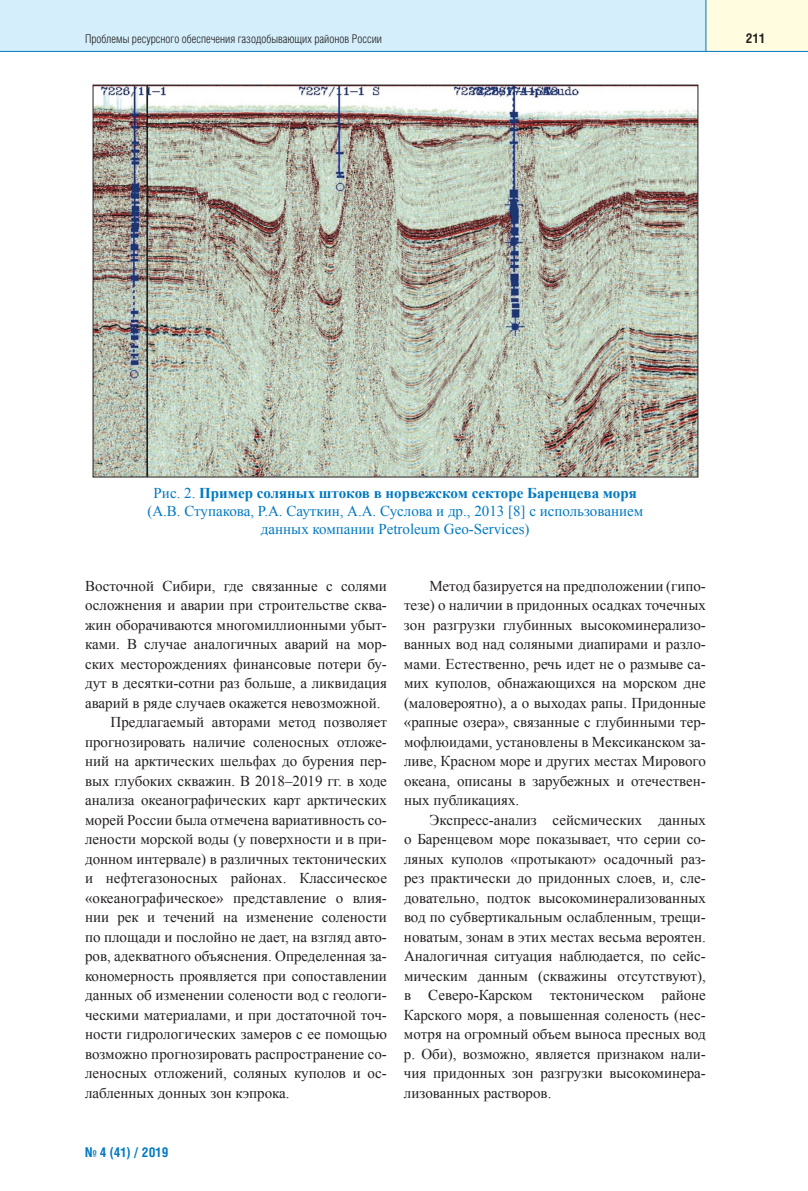
<style>
.page{position:relative;width:808px;height:1191px;background:#fff}
.page>*{position:absolute;margin:0;border:0;box-sizing:border-box;transform-origin:0 0}
.t1{font:15px/19.5px "Times New Roman";color:#231f20;text-align:justify}
.t2{font:15px/18px "Times New Roman";color:#0079c2;text-align:center}
.t3{font:700 13.5px "Helios Cond";color:#0079c2}
.t4{font:700 13.5px "Helios Cond";color:#231f20}
.t5{font:300 12px "Helios Cond";color:#231f20}
.s1{font-weight:700}
</style>
<div class="page">
<div style="left:0;top:0;width:706px;height:51px;background:#d4effb"></div>
<div style="left:706px;top:0;width:102px;height:51px;background:#fffce0"></div>
<hr style="left:0;top:51px;width:808px;height:1px;background:#0079c2">
<hr style="left:705px;top:0;width:1px;height:51px;background:#0079c2">
<img style="left:95px;top:87px;width:601px;height:388px">
<p class="t5" style="left:85px;top:34px;width:298px">Проблемы ресурсного обеспечения газодобывающих районов России</p>
<p class="t4" style="left:746px;top:33px;width:21px">211</p>
<p class="t2" style="left:147px;top:484px;width:497px">Рис. 2. <span class="s1">Пример соляных штоков в норвежском секторе Баренцева моря </span>(А.В. Ступакова, Р.А. Сауткин, А.А. Суслова и др., 2013 [8] с использованием данных компании Petroleum Geo-Services)</p>
<p class="t1" style="left:85px;top:576px;width:303px">Восточной Сибири, где связанные с солями</p>
<p class="t1" style="left:85px;top:595px;width:303px">осложнения и аварии при строительстве сква-</p>
<p class="t1" style="left:85px;top:615px;width:303px">жин оборачиваются многомиллионными убыт-</p>
<p class="t1" style="left:85px;top:634px;width:303px">ками. В случае аналогичных аварий на мор-</p>
<p class="t1" style="left:85px;top:654px;width:303px">ских месторождениях финансовые потери бу-</p>
<p class="t1" style="left:85px;top:673px;width:303px">дут в десятки-сотни раз больше, а ликвидация</p>
<p class="t1" style="left:85px;top:693px;width:297px">аварий в ряде случаев окажется невозможной.</p>
<p class="t1" style="left:111px;top:712px;width:278px">Предлагаемый авторами метод позволяет</p>
<p class="t1" style="left:85px;top:732px;width:303px">прогнозировать наличие соленосных отложе-</p>
<p class="t1" style="left:85px;top:751px;width:303px">ний на арктических шельфах до бурения пер-</p>
<p class="t1" style="left:85px;top:771px;width:303px">вых глубоких скважин. В 2018–2019 гг. в ходе</p>
<p class="t1" style="left:85px;top:790px;width:303px">анализа океанографических карт арктических</p>
<p class="t1" style="left:85px;top:810px;width:303px">морей России была отмечена вариативность со-</p>
<p class="t1" style="left:85px;top:829px;width:303px">лености морской воды (у поверхности и в при-</p>
<p class="t1" style="left:85px;top:849px;width:303px">донном интервале) в различных тектонических</p>
<p class="t1" style="left:85px;top:868px;width:303px">и нефтегазоносных районах. Классическое</p>
<p class="t1" style="left:85px;top:888px;width:303px">«океанографическое» представление о влия-</p>
<p class="t1" style="left:85px;top:907px;width:303px">нии рек и течений на изменение солености</p>
<p class="t1" style="left:85px;top:927px;width:303px">по площади и послойно не дает, на взгляд авто-</p>
<p class="t1" style="left:85px;top:946px;width:303px">ров, адекватного объяснения. Определенная за-</p>
<p class="t1" style="left:85px;top:966px;width:303px">кономерность проявляется при сопоставлении</p>
<p class="t1" style="left:85px;top:985px;width:303px">данных об изменении солености вод с геологи-</p>
<p class="t1" style="left:85px;top:1005px;width:303px">ческими материалами, и при достаточной точ-</p>
<p class="t1" style="left:85px;top:1024px;width:303px">ности гидрологических замеров с ее помощью</p>
<p class="t1" style="left:85px;top:1044px;width:303px">возможно прогнозировать распространение со-</p>
<p class="t1" style="left:85px;top:1063px;width:303px">леносных отложений, соляных куполов и ос-</p>
<p class="t1" style="left:85px;top:1083px;width:206px">лабленных донных зон кэпрока.</p>
<p class="t1" style="left:404px;top:576px;width:303px;text-indent:26px">Метод базируется на предположении (гипо&shy;тезе) о наличии в придонных осадках точечных зон разгрузки глубинных высокоминерализо&shy;ванных вод над соляными диапирами и разло&shy;мами. Естественно, речь идет не о размыве са&shy;мих куполов, обнажающихся на морском дне (маловероятно), а о выходах рапы. Придонные «рапные озера», связанные с глубинными тер&shy;мофлюидами, установлены в Мексиканском за&shy;ливе, Красном море и других местах Мирового океана, описаны в зарубежных и отечествен&shy;ных публикациях.</p>
<p class="t1" style="left:404px;top:810px;width:303px;text-indent:26px">Экспресс-анализ сейсмических данных о Баренцевом море показывает, что серии со&shy;ляных куполов «протыкают» осадочный раз&shy;рез практически до придонных слоев, и, сле&shy;довательно, подток высокоминерализованных вод по субвертикальным ослабленным, трещи&shy;новатым, зонам в этих местах весьма вероятен.<br>Аналогичная ситуация наблюдается, по сейс&shy;мическим данным (скважины отсутствуют), в Северо-Карском тектоническом районе Карского моря, а повышенная соленость (нес&shy;мотря на огромный объем выноса пресных вод р. Оби), возможно, является признаком нали&shy;чия придонных зон разгрузки высокоминера&shy;лизованных растворов.</p>
<p class="t3" style="left:85px;top:1147px;width:85px">№ 4 (41) / 2019</p>
</div>
